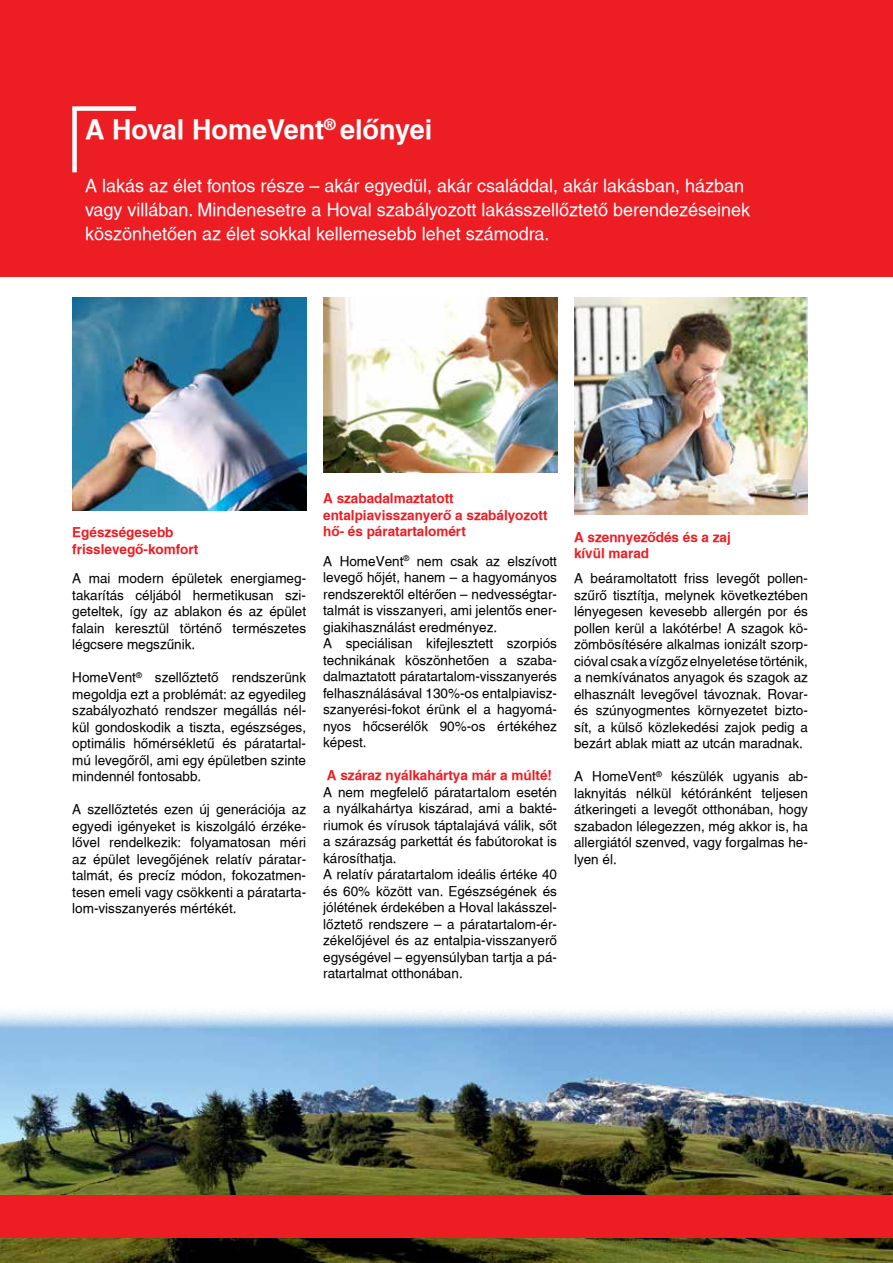
<style>
.page{position:relative;width:893px;height:1263px;background:#fff}
.page>*{position:absolute;margin:0;border:0;box-sizing:border-box;transform-origin:0 0}
.t1{font:700 27px "H Helvetica";color:#fff}
.t2{font:18px/24px "H Helvetica Normal";color:#fff}
.t3{font:13.5px/16.5px "H Helvetica Normal";color:#000;text-align:justify}
.t4{font:700 13.5px/16.5px "H Helvetica";color:#ed1d24}
</style>
<div class="page">
<img style="left:574px;top:298px;width:234px;height:216px">
<img style="left:72px;top:298px;width:234px;height:212px">
<div style="left:0;top:0;width:893px;height:276px;background:#ed1d24"></div>
<div style="left:72px;top:106px;width:64px;height:5px;background:#fff"></div>
<div style="left:72px;top:109px;width:5px;height:63px;background:#fff"></div>
<img style="left:0;top:1009px;width:893px;height:254px">
<img style="left:323px;top:298px;width:234px;height:174px">
<div style="left:0;top:1195px;width:893px;height:42px;background:#ed1d24"></div>
<h1 class="t1" style="left:85px;top:113px;width:349px">A Hoval HomeVent<sup>®</sup> előnyei</h1>
<h2 class="t2" style="left:85px;top:173px;width:667px">A lakás az élet fontos része — akár egyedül, akár családdal, akár lakásban, házban vagy villában. Mindenesetre a Hoval szabályozott lakásszellőztető berendezéseinek köszönhetően az élet sokkal kellemesebb lehet számodra.</h2>
<p class="t4" style="left:72px;top:524px;width:128px">Egészségesebb frisslevegő-komfort</p>
<p class="t3" style="left:72px;top:570px;width:235px">A mai modern épületek energiameg&shy;takarítás céljából hermetikusan szi&shy;geteltek, így az ablakon és az épület falain keresztül történő természetes légcsere megszűnik.</p>
<p class="t3" style="left:72px;top:669px;width:235px">HomeVent<sup>®</sup> szellőztető rendszerünk megoldja ezt a problémát: az egyedileg szabályozható rendszer megállás nél&shy;kül gondoskodik a tiszta, egészséges, optimális hőmérsékletű és páratartal&shy;mú levegőről, ami egy épületben szinte mindennél fontosabb.</p>
<p class="t3" style="left:72px;top:801px;width:235px">A szellőztetés ezen új generációja az egyedi igényeket is kiszolgáló érzéke&shy;lővel rendelkezik: folyamatosan méri az épület levegőjének relatív páratar&shy;talmát, és precíz módon, fokozatmen&shy;tesen emeli vagy csökkenti a páratarta&shy;lom-visszanyerés mértékét.</p>
<p class="t4" style="left:323px;top:490px;width:226px">A szabadalmaztatott entalpiavisszanyerő a szabályozott hő- és páratartalomért</p>
<p class="t3" style="left:323px;top:553px;width:235px;text-align:left">A HomeVent<sup>®</sup> nem csak az elszívott levegő hőjét, hanem — a hagyományos rendszerektől eltérően — nedvességtar&shy;talmát is visszanyeri, ami jelentős ener&shy;giakihasználást eredményez.<br>A speciálisan kifejlesztett szorpiós technikának köszönhetően a szaba&shy;dalmaztatott páratartalom-visszanyerés felhasználásával 130%-os entalpiavis - szanyerési-fokot érünk el a hagyomá&shy;nyos hőcserélők 90%-os értékéhez képest.</p>
<p class="t4" style="left:327px;top:767px;width:227px">A száraz nyálkahártya már a múlté!</p>
<p class="t3" style="left:323px;top:784px;width:235px;text-align:left">A nem megfelelő páratartalom esetén a nyálkahártya kiszárad, ami a bakté&shy;riumok és vírusok táptalajává válik, sőt a szárazság parkettát és fabútorokat is károsíthatja.<br>A relatív páratartalom ideális értéke 40 és 60% között van. Egészségének és jólétének érdekében a Hoval lakásszel&shy;lőztető rendszere — a páratartalom-ér&shy;zékelőjével és az entalpia-visszanyerő egységével — egyensúlyban tartja a pá&shy;ratartalmat otthonában.</p>
<p class="t4" style="left:574px;top:528px;width:158px">A szennyeződés és a zaj kívül marad</p>
<p class="t3" style="left:574px;top:570px;width:235px">A beáramoltatott friss levegőt pollen&shy;szűrő tisztítja, melynek következtében lényegesen kevesebb allergén por és pollen kerül a lakótérbe! A szagok kö&shy;zömbösítésére alkalmas ionizált szorp&shy;cióval csak a vízgőz elnyeletése történik, a nemkívánatos anyagok és szagok az elhasznált levegővel távoznak. Rovar&shy;és szúnyogmentes környezetet bizto&shy;sít, a külső közlekedési zajok pedig a bezárt ablak miatt az utcán maradnak.</p>
<p class="t3" style="left:574px;top:768px;width:235px">A HomeVent<sup>®</sup> készülék ugyanis ab&shy;laknyitás nélkül kétóránként teljesen átkeringeti a levegőt otthonában, hogy szabadon lélegezzen, még akkor is, ha allergiától szenved, vagy forgalmas he&shy;lyen él.</p>
</div>
